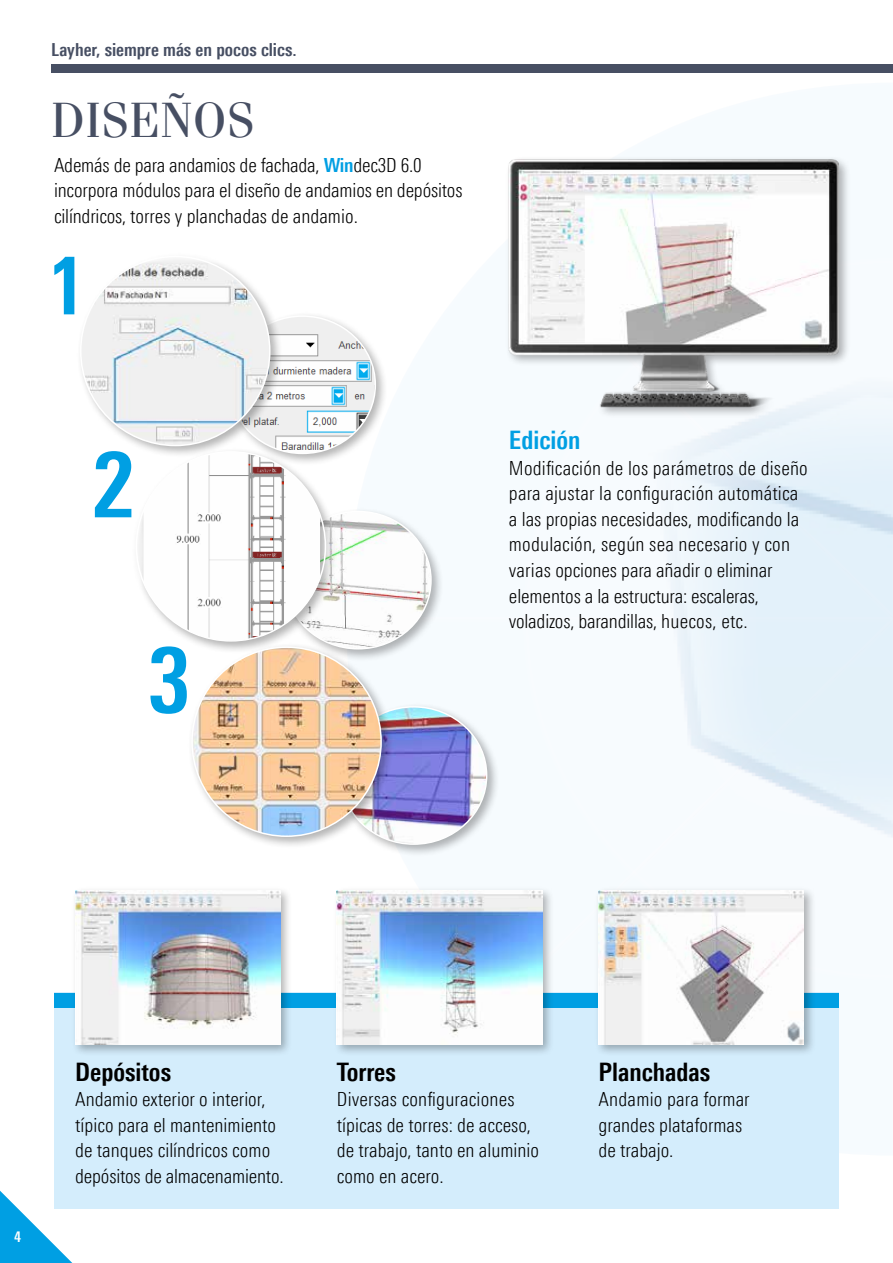
<style>
.page{position:relative;width:893px;height:1263px;background:#fff}
.page>*{position:absolute;margin:0;border:0;box-sizing:border-box;transform-origin:0 0}
.t1{font:700 91.5px "Linotype Univers 620 Cn";color:#009fe3}
.t2{font:700 81px "Linotype Univers 620 Cn";color:#009fe3}
.t3{font:49.5px "Fenice Pro ITC";letter-spacing:.01em;color:#474f63}
.t4{font:700 25.5px "Linotype Univers 620 Cn";color:#000}
.t5{font:700 25.5px "Linotype Univers 620 Cn";color:#009fe3}
.t6{font:300 19.5px/25.5px "Linotype Univers 320 Cn";color:#000}
.t7{font:700 18px "Linotype Univers 620 Cn";letter-spacing:-.005em;color:#474f63}
.t8{font:700 15px "Linotype Univers 620 Cn";color:#fff}
.s1{font-family:"Linotype Univers 620 Cn";font-weight:700;color:#009fe3}
</style>
<div class="page">
<div style="left:51px;top:64px;width:842px;height:8px;background:#474f63"></div>
<svg style="left:0;top:1190px;width:73px;height:73px"></svg>
<div style="left:526px;top:260px;width:367px;height:718px;background:#fff;opacity:.75"></div>
<div style="left:54px;top:993px;width:785px;height:216px;background:#d4edfc"></div>
<div style="left:54px;top:993px;width:785px;height:15px;background:#009fe3"></div>
<div style="left:505px;top:155px;width:346px;height:263px;background:#000;opacity:.3"></div>
<img style="left:509px;top:159px;width:330px;height:249px">
<div style="left:71px;top:886px;width:222px;height:171px;background:#000;opacity:.3"></div>
<img style="left:75px;top:890px;width:205px;height:154px">
<div style="left:333px;top:886px;width:221px;height:171px;background:#000;opacity:.3"></div>
<img style="left:337px;top:890px;width:205px;height:154px">
<div style="left:595px;top:886px;width:221px;height:171px;background:#000;opacity:.3"></div>
<img style="left:599px;top:890px;width:205px;height:154px">
<div style="left:225px;top:311px;width:163px;height:155px;background:#000;opacity:.3"></div>
<img style="left:283px;top:316px;width:92px;height:137px">
<div style="left:280px;top:507px;width:164px;height:155px;background:#000;opacity:.3"></div>
<img style="left:338px;top:511px;width:93px;height:138px">
<div style="left:336px;top:702px;width:164px;height:155px;background:#000;opacity:.3"></div>
<img style="left:394px;top:707px;width:93px;height:137px">
<div style="left:76px;top:252px;width:207px;height:207px;background:#000;opacity:.3"></div>
<img style="left:81px;top:264px;width:189px;height:181px">
<div style="left:132px;top:447px;width:206px;height:207px;background:#000;opacity:.3"></div>
<img style="left:144px;top:452px;width:176px;height:189px">
<div style="left:187px;top:642px;width:207px;height:207px;background:#000;opacity:.3"></div>
<img style="left:194px;top:647px;width:187px;height:189px">
<svg style="left:648px;top:1031px;width:75px;height:26px"></svg>
<div style="left:505px;top:414px;width:37px;height:74px;background:#f6fbfe"></div>
<p class="t7" style="left:51px;top:38px;width:247px">Layher, siempre más en pocos clics.</p>
<h3 class="t3" style="left:51px;top:89px;width:205px">DISEÑOS</h3>
<p class="t6" style="left:54px;top:152px;width:410px">Además de para andamios de fachada, <span class="s1">Win</span>dec3D 6.0 incorpora módulos para el diseño de andamios en depósitos cilíndricos, torres y planchadas de andamio.</p>
<h2 class="t2" style="left:48px;top:237px;width:40px">1</h2>
<h1 class="t1" style="left:92px;top:430px;width:45px">2</h1>
<h1 class="t1" style="left:148px;top:626px;width:45px">3</h1>
<h3 class="t5" style="left:509px;top:425px;width:73px">Edición</h3>
<p class="t6" style="left:509px;top:455px;width:300px">Modificación de los parámetros de diseño para ajustar la configuración automática a las propias necesidades, modificando la modulación, según sea necesario y con varias opciones para añadir o eliminar elementos a la estructura: escaleras, voladizos, barandillas, huecos, etc.</p>
<p class="t8" style="left:14px;top:1228px;width:9px">4</p>
<h3 class="t4" style="left:75px;top:1056px;width:97px">Depósitos</h3>
<p class="t6" style="left:75px;top:1086px;width:210px">Andamio exterior o interior, típico para el mantenimiento de tanques cilíndricos como depósitos de almacenamiento.</p>
<h3 class="t4" style="left:337px;top:1056px;width:60px">Torres</h3>
<p class="t6" style="left:337px;top:1086px;width:204px">Diversas configuraciones típicas de torres: de acceso, de trabajo, tanto en aluminio como en acero.</p>
<h3 class="t4" style="left:599px;top:1056px;width:113px">Planchadas</h3>
<p class="t6" style="left:599px;top:1086px;width:153px">Andamio para formar grandes plataformas de trabajo.</p>
</div>
